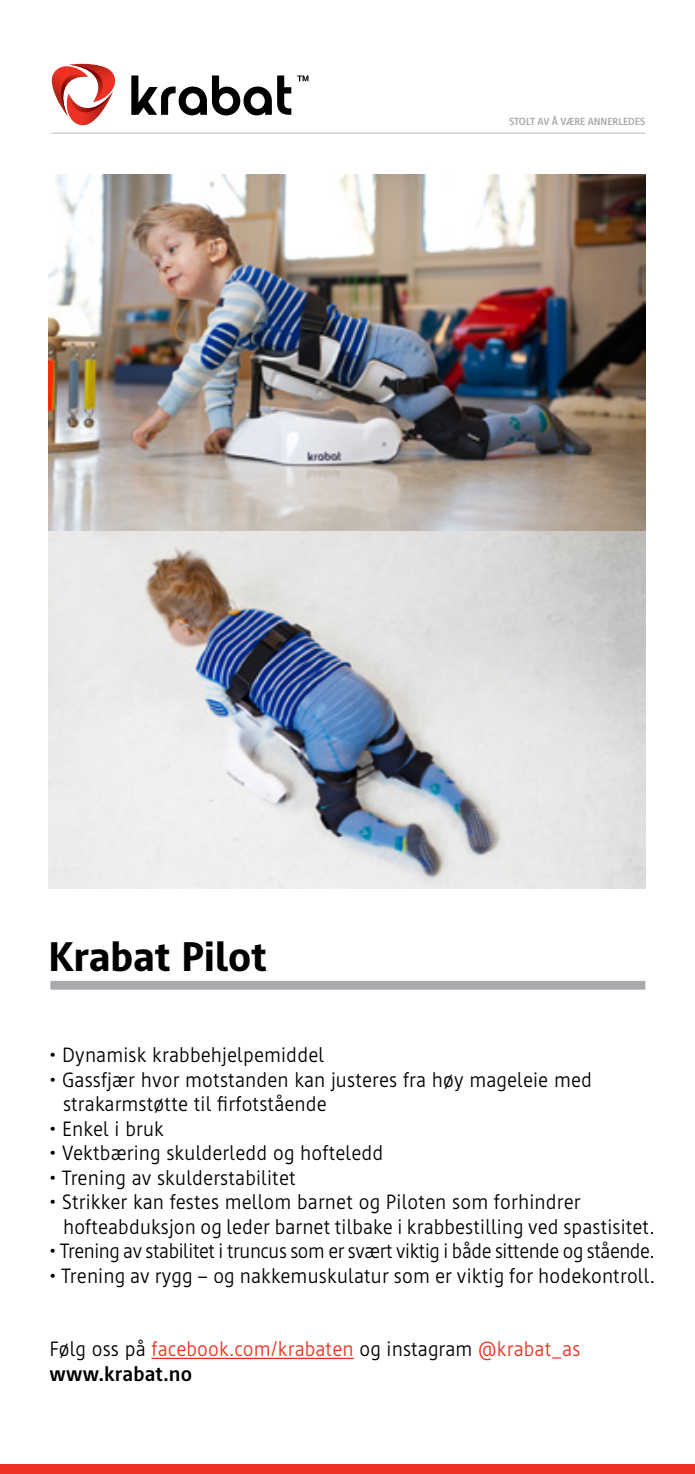
<style>
.page{position:relative;width:695px;height:1474px;background:#fff}
.page>*{position:absolute;margin:0;border:0;box-sizing:border-box;transform-origin:0 0}
.t1{font:800 42px "Cast";color:#000}
.t2{font:300 21px/24.5px "Cast";letter-spacing:.01em;color:#000}
.t3{font:300 21px "Cast";letter-spacing:-.015em;color:#000}
.t4{font:300 21px/24.5px "Cast";letter-spacing:.01em;color:#ee3124}
.t5{font:700 10.5px "Cast";letter-spacing:-.005em;color:#a7a9ac}
.s1{color:#000}
.s2{font-weight:700;color:#000}
</style>
<div class="page">
<div style="left:0;top:1463px;width:694px;height:10px;background:#ee3124"></div>
<svg style="left:52px;top:64px;width:64px;height:61px"></svg>
<svg style="left:131px;top:75px;width:160px;height:40px"></svg>
<svg style="left:297px;top:75px;width:11px;height:6px"></svg>
<hr style="left:51px;top:133px;width:594px;height:1px;background:#bcbec0">
<div style="left:50px;top:980px;width:595px;height:9px;background:#a7a9ac"></div>
<hr style="left:151px;top:1357px;width:203px;height:1px;background:#ee3124">
<img style="left:48px;top:174px;width:597px;height:714px">
<p class="t5" style="left:509px;top:115px;width:138px">STOLT AV Å VÆRE ANNERLEDES</p>
<h1 class="t1" style="left:48px;top:931px;width:220px">Krabat Pilot</h1>
<p class="t2" style="left:50px;top:1042px;width:276px">• Dynamisk krabbehjelpemiddel</p>
<p class="t2" style="left:63px;top:1067px;width:530px;text-indent:-13px">• Gassfjær hvor motstanden kan justeres fra høy mageleie med strakarmstøtte til firfotstående</p>
<p class="t2" style="left:50px;top:1116px;width:116px">• Enkel i bruk</p>
<p class="t2" style="left:50px;top:1140px;width:335px">• Vektbæring skulderledd og hofteledd</p>
<p class="t2" style="left:50px;top:1165px;width:247px">• Trening av skulderstabilitet</p>
<p class="t2" style="left:63px;top:1189px;width:592px;text-indent:-14px">• Strikker kan festes mellom barnet og Piloten som forhindrer hofteabduksjon og leder barnet tilbake i krabbestilling ved spastisitet.</p>
<p class="t3" style="left:50px;top:1239px;width:606px">• Trening av stabilitet i truncus som er svært viktig i både sittende og stående.</p>
<p class="t2" style="left:50px;top:1263px;width:606px">• Trening av rygg – og nakkemuskulatur som er viktig for hodekontroll.</p>
<p class="t4" style="left:50px;top:1336px;width:532px"><span class="s1">Følg oss på</span> facebook.com/krabaten <span class="s1">og instagram</span> @krabat_as <span class="s2">www.krabat.no</span></p>
</div>
